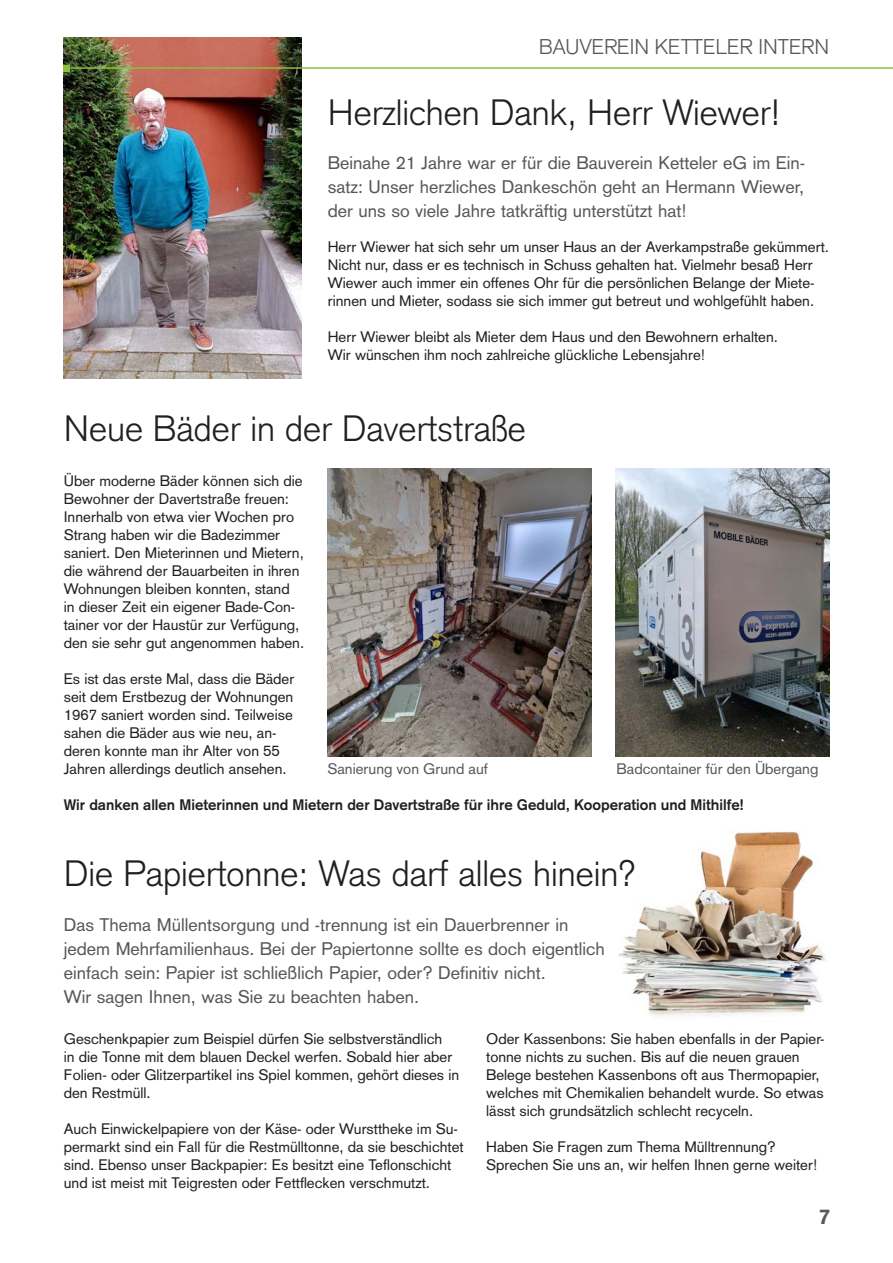
<style>
.page{position:relative;width:893px;height:1263px;background:#fff}
.page>*{position:absolute;margin:0;border:0;box-sizing:border-box;transform-origin:0 0}
.t1{font:300 36px "Akzidenz Grotesk";color:#231f20}
.t2{font:300 21px "Akzidenz Grotesk";color:#57585a}
.t3{font:700 21px "Akzidenz Grotesk";color:#57585a}
.t4{font:18px/24px "Akzidenz Grotesk";color:#57585a;text-align:justify}
.t5{font:15px/18px "Akzidenz Grotesk";color:#231f20}
.t6{font:700 15px "Akzidenz Grotesk";color:#231f20}
.t7{font:15px "Akzidenz Grotesk";color:#57585a}
</style>
<div class="page">
<img style="left:64px;top:38px;width:238px;height:340px">
<hr style="left:67px;top:67px;width:826px;height:2px;background:#8dbe3e">
<svg style="left:64px;top:65px;width:6px;height:6px"></svg>
<img style="left:327px;top:468px;width:264px;height:288px">
<img style="left:618px;top:831px;width:208px;height:185px">
<img style="left:615px;top:468px;width:214px;height:288px">
<h2 class="t2" style="left:539px;top:34px;width:292px">BAUVEREIN KETTELER INTERN</h2>
<h1 class="t1" style="left:328px;top:91px;width:454px">Herzlichen Dank, Herr Wiewer!</h1>
<p class="t4" style="left:328px;top:151px;width:479px">Beinahe 21 Jahre war er für die Bauverein Ketteler eG im Ein&shy;satz: Unser herzliches Dankeschön geht an Hermann Wiewer, der uns so viele Jahre tatkräftig unterstützt hat!</p>
<p class="t5" style="left:328px;top:238px;width:503px">Herr Wiewer hat sich sehr um unser Haus an der Averkampstraße gekümmert.<br>Nicht nur, dass er es technisch in Schuss gehalten hat. Vielmehr besaß Herr Wiewer auch immer ein offenes Ohr für die persönlichen Belange der Miete&shy;rinnen und Mieter, sodass sie sich immer gut betreut und wohlgefühlt haben.</p>
<p class="t5" style="left:328px;top:328px;width:452px">Herr Wiewer bleibt als Mieter dem Haus und den Bewohnern erhalten.<br>Wir wünschen ihm noch zahlreiche glückliche Lebensjahre!</p>
<h1 class="t1" style="left:64px;top:408px;width:463px">Neue Bäder in der Davertstraße</h1>
<p class="t5" style="left:64px;top:472px;width:242px">Über moderne Bäder können sich die Bewohner der Davertstraße freuen:<br>Innerhalb von etwa vier Wochen pro Strang haben wir die Badezimmer saniert. Den Mieterinnen und Mietern, die während der Bauarbeiten in ihren Wohnungen bleiben konnten, stand in dieser Zeit ein eigener Bade-Con&shy;tainer vor der Haustür zur Verfügung, den sie sehr gut angenommen haben.</p>
<p class="t5" style="left:64px;top:670px;width:232px">Es ist das erste Mal, dass die Bäder seit dem Erstbezug der Wohnungen 1967 saniert worden sind. Teilweise sahen die Bäder aus wie neu, an&shy;deren konnte man ihr Alter von 55<br>Jahren allerdings deutlich ansehen.</p>
<p class="t7" style="left:327px;top:760px;width:162px">Sanierung von Grund auf</p>
<p class="t7" style="left:617px;top:760px;width:203px">Badcontainer für den Übergang</p>
<p class="t6" style="left:64px;top:796px;width:681px">Wir danken allen Mieterinnen und Mietern der Davertstraße für ihre Geduld, Kooperation und Mithilfe!</p>
<h1 class="t1" style="left:64px;top:852px;width:574px">Die Papiertonne: Was darf alles hinein?</h1>
<p class="t4" style="left:64px;top:912px;width:542px;text-align:left">Das Thema Müllentsorgung und -trennung ist ein Dauerbrenner in jedem Mehrfamilienhaus. Bei der Papiertonne sollte es doch eigentlich einfach sein: Papier ist schließlich Papier, oder? Definitiv nicht.<br>Wir sagen Ihnen, was Sie zu beachten haben.</p>
<p class="t5" style="left:486px;top:1030px;width:340px">Oder Kassenbons: Sie haben ebenfalls in der Papier&shy;tonne nichts zu suchen. Bis auf die neuen grauen Belege bestehen Kassenbons oft aus Thermopapier, welches mit Chemikalien behandelt wurde. So etwas lässt sich grundsätzlich schlecht recyceln.</p>
<p class="t5" style="left:486px;top:1138px;width:333px">Haben Sie Fragen zum Thema Mülltrennung?<br>Sprechen Sie uns an, wir helfen Ihnen gerne weiter!</p>
<p class="t5" style="left:64px;top:1030px;width:397px">Geschenkpapier zum Beispiel dürfen Sie selbstverständlich<br>in die Tonne mit dem blauen Deckel werfen. Sobald hier aber Folien- oder Glitzerpartikel ins Spiel kommen, gehört dieses in den Restmüll.</p>
<p class="t5" style="left:64px;top:1120px;width:401px">Auch Einwickelpapiere von der Käse- oder Wursttheke im Su&shy;permarkt sind ein Fall für die Restmülltonne, da sie beschichtet sind. Ebenso unser Backpapier: Es besitzt eine Teflonschicht und ist meist mit Teigresten oder Fettflecken verschmutzt.</p>
<h2 class="t3" style="left:819px;top:1204px;width:13px">7</h2>
</div>
